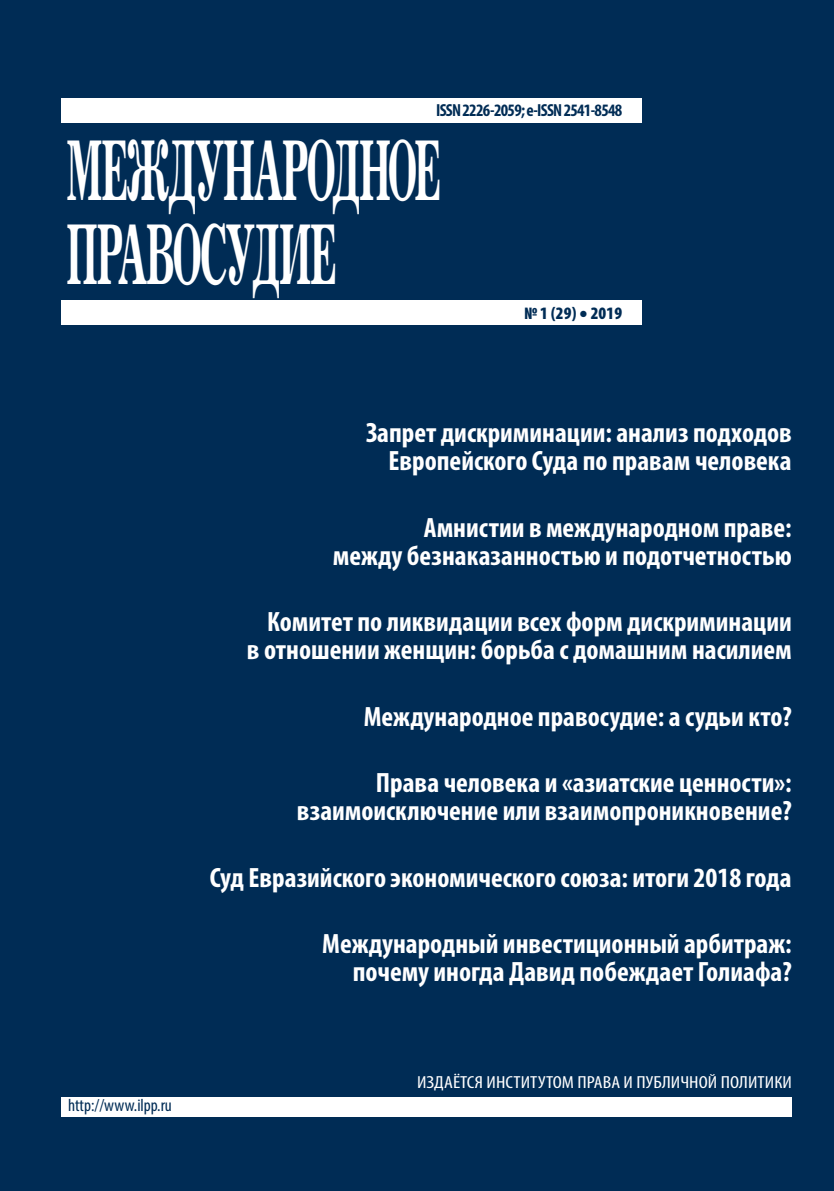
<style>
.page{position:relative;width:834px;height:1191px;background:#fff}
.page>*{position:absolute;margin:0;border:0;box-sizing:border-box;transform-origin:0 0}
.t1{font:700 89.25px/84px "Journal C";letter-spacing:-.05em;color:#fff;scale:.44 1}
.t2{font:700 condensed 28px/28px "Myriad Pro";color:#fff;text-align:right}
.t3{font:condensed 17.5px "Myriad Pro";letter-spacing:.005em;color:#fff;scale:1.16 1}
.t4{font:700 condensed 17.5px "Myriad Pro";letter-spacing:-.04em;color:#002c55}
.t5{font:condensed 17.5px "Myriad Pro";color:#002c55}
.t6{font:900 condensed 17.5px "Myriad Pro";letter-spacing:.01em;color:#002c55}
</style>
<div class="page">
<div style="left:0;top:0;width:833px;height:1191px;background:#002c55"></div>
<div style="left:61px;top:99px;width:581px;height:24px;background:#fff"></div>
<div style="left:61px;top:301px;width:581px;height:24px;background:#fff"></div>
<div style="left:61px;top:1096px;width:730px;height:20px;background:#fff"></div>
<p class="t4" style="left:436px;top:100px;width:188px">ISSN 2226-2059; e-ISSN 2541-8548</p>
<h1 class="t1" style="left:66px;top:131px;width:852px">МЕЖДУНАРОДНОЕ<br>ПРАВОСУДИЕ</h1>
<p class="t6" style="left:524px;top:303px;width:100px">№1 (29) • 2019</p>
<p class="t2" style="left:366px;top:418px;width:427px">Запрет дискриминации: анализ подходов<br>Европейского Суда по правам человека</p>
<p class="t2" style="left:333px;top:512px;width:460px">Амнистии в международном праве:<br>между безнаказанностью и подотчетностью</p>
<p class="t2" style="left:247px;top:607px;width:546px">Комитет по ликвидации всех форм дискриминации<br>в отношении женщин: борьба с домашним насилием</p>
<p class="t2" style="left:364px;top:701px;width:429px">Международное правосудие: а судьи кто?</p>
<p class="t2" style="left:297px;top:768px;width:496px">Права человека и «азиатские ценности»: взаимоисключение или взаимопроникновение?</p>
<p class="t2" style="left:210px;top:862px;width:583px">Суд Евразийского экономического союза: итоги 2018 года</p>
<p class="t2" style="left:322px;top:929px;width:471px">Международный инвестиционный арбитраж: почему иногда Давид побеждает Голиафа?</p>
<p class="t5" style="left:68px;top:1095px;width:105px">http://www.ilpp.ru</p>
<p class="t3" style="left:417px;top:1071px;width:324px">ИЗДАЁТСЯ ИНСТИТУТОМ ПРАВА И ПУБЛИЧНОЙ ПОЛИТИКИ</p>
</div>
